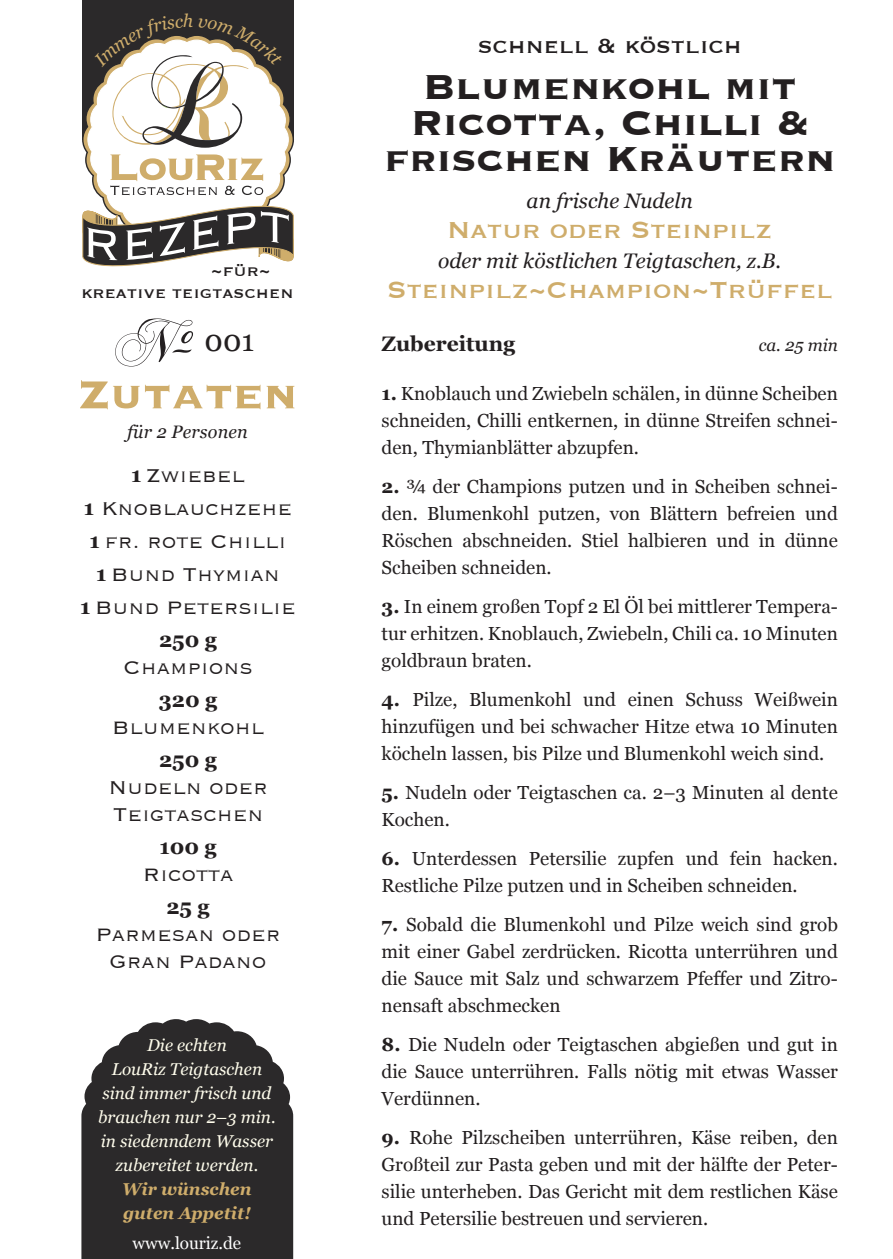
<style>
.page{position:relative;width:893px;height:1259px;background:#fff}
.page>*{position:absolute;margin:0;border:0;box-sizing:border-box;transform-origin:0 0}
.t1{font:700 51px "Copperplate";letter-spacing:-.005em;color:#cfad6b}
.t2{font:700 45px/36px "Copperplate";color:#231f20;text-align:center}
.t3{font:30px "Copperplate";color:#cfad6b}
.t4{font:30px "Georgia";color:#231f20}
.t5{font:27px "Copperplate";color:#231f20}
.t6{font:300 24px/33px "Copperplate";color:#231f20;text-align:center}
.t7{font:italic 21px "Georgia";color:#231f20}
.t8{font:700 21px "Georgia";color:#231f20}
.t9{font:19.8px/21.3px "Copperplate";letter-spacing:.01em;color:#231f20}
.t10{font:18.9px/27px "Georgia";color:#231f20;text-align:justify}
.t11{font:italic 18px "Georgia";letter-spacing:.01em;color:#231f20}
.t12{font:italic 17.1px/24px "Georgia";color:#fffdec;text-align:center}
.t13{font:italic 700 17.1px/24px "Georgia";color:#cfad6b}
.t14{font:17.1px "Georgia";color:#fff}
.t15{font:italic 17.1px "Georgia";color:#231f20}
.s1{font-family:"Chopin Script";font-size:57px}
.s2{font-family:"Chopin Script";font-size:51px}
.s3{font-family:"Georgia";font-weight:700;font-size:21px}
.s4{font-weight:700}
</style>
<div class="page">
<div style="left:82px;top:0;width:212px;height:140px;background:#2b292a"></div>
<svg style="left:81px;top:1019px;width:212px;height:240px;background:#3e3d3d"></svg>
<svg style="left:82px;top:36px;width:212px;height:231px"></svg>
<p class="t9" style="left:81px;top:259px;width:214px;text-indent:129px">~für~ kreative teigtaschen</p>
<h3 class="t4" style="left:115px;top:319px;width:141px"><span class="s1">N</span><span class="s2">~°</span>001</h3>
<h1 class="t1" style="left:79px;top:361px;width:220px">Zutaten</h1>
<p class="t11" style="left:127px;top:419px;width:122px">für 2 Personen</p>
<p class="t6" style="left:80px;top:458px;width:217px"><span class="s3">1</span> Zwiebel<br><span class="s3">1</span> Knoblauchzehe<br><span class="s3">1</span> fr. rote Chilli<br><span class="s3">1</span> Bund Thymian<br><span class="s3">1</span> Bund Petersilie</p>
<p class="t8" style="left:159px;top:624px;width:59px">250 g</p>
<p class="t6" style="left:123px;top:650px;width:131px">Champions</p>
<p class="t8" style="left:159px;top:684px;width:60px">320 g</p>
<p class="t6" style="left:112px;top:710px;width:154px">Blumenkohl</p>
<p class="t8" style="left:159px;top:744px;width:59px">250 g</p>
<p class="t6" style="left:108px;top:773px;width:161px;line-height:27px;text-align:left">Nudeln oder<br>Teigtaschen</p>
<p class="t8" style="left:159px;top:831px;width:59px">100 g</p>
<p class="t6" style="left:143px;top:857px;width:92px">Ricotta</p>
<p class="t8" style="left:166px;top:891px;width:45px">25 g</p>
<p class="t6" style="left:96px;top:920px;width:186px;line-height:27px">Parmesan oder<br>Gran Padano</p>
<p class="t12" style="left:98px;top:1032px;width:179px">Die echten<br>LouRiz Teigtaschen sind immer frisch und brauchen nur 2–3 min. in siedenndem Wasser zubereitet werden.</p>
<p class="t13" style="left:122px;top:1176px;width:131px">Wir wünschen guten Appetit!</p>
<p class="t14" style="left:133px;top:1231px;width:110px">www.louriz.de</p>
<h3 class="t5" style="left:478px;top:29px;width:266px">schnell &amp; köstlich</h3>
<p class="t2" style="left:423px;top:66px;width:375px">Blumenkohl mit</p>
<p class="t2" style="left:384px;top:102px;width:453px">Ricotta, Chilli &amp; frischen Kräutern</p>
<p class="t7" style="left:527px;top:185px;width:168px">an frische Nudeln</p>
<p class="t3" style="left:447px;top:210px;width:327px">Natur oder Steinpilz</p>
<p class="t7" style="left:438px;top:245px;width:345px">oder mit köstlichen Teigtaschen, z.B.</p>
<p class="t3" style="left:387px;top:270px;width:448px">Steinpilz~Champion~Trüffel</p>
<p class="t8" style="left:382px;top:328px;width:135px">Zubereitung</p>
<p class="t15" style="left:759px;top:333px;width:81px">ca. 25 min</p>
<p class="t10" style="left:382px;top:379px;width:458px"><span class="s4">1.</span> Knoblauch und Zwiebeln schälen, in dünne Scheiben schneiden, Chilli entkernen, in dünne Streifen schnei&shy;den, Thymianblätter abzupfen.</p>
<p class="t10" style="left:382px;top:472px;width:458px"><span class="s4">2.</span> ¾ der Champions putzen und in Scheiben schnei&shy;den. Blumenkohl putzen, von Blättern befreien und Röschen abschneiden. Stiel halbieren und in dünne Scheiben schneiden.</p>
<p class="t10" style="left:382px;top:592px;width:458px"><span class="s4">3.</span> In einem großen Topf 2 El Öl bei mittlerer Tempera&shy;tur erhitzen. Knoblauch, Zwiebeln, Chili ca. 10 Minuten goldbraun braten.</p>
<p class="t10" style="left:382px;top:685px;width:458px"><span class="s4">4.</span> Pilze, Blumenkohl und einen Schuss Weißwein hinzufügen und bei schwacher Hitze etwa 10 Minuten köcheln lassen, bis Pilze und Blumenkohl weich sind.</p>
<p class="t10" style="left:382px;top:778px;width:458px"><span class="s4">5.</span> Nudeln oder Teigtaschen ca. 2–3 Minuten al dente<br>Kochen.</p>
<p class="t10" style="left:382px;top:844px;width:458px"><span class="s4">6.</span> Unterdessen Petersilie zupfen und fein hacken.<br>Restliche Pilze putzen und in Scheiben schneiden.</p>
<p class="t10" style="left:382px;top:910px;width:458px"><span class="s4">7.</span> Sobald die Blumenkohl und Pilze weich sind grob mit einer Gabel zerdrücken. Ricotta unterrühren und die Sauce mit Salz und schwarzem Pfeffer und Zitro&shy;nensaft abschmecken</p>
<p class="t10" style="left:382px;top:1030px;width:458px"><span class="s4">8.</span> Die Nudeln oder Teigtaschen abgießen und gut in die Sauce unterrühren. Falls nötig mit etwas Wasser Verdünnen.</p>
<p class="t10" style="left:382px;top:1123px;width:458px"><span class="s4">9.</span> Rohe Pilzscheiben unterrühren, Käse reiben, den Großteil zur Pasta geben und mit der hälfte der Peter&shy;silie unterheben. Das Gericht mit dem restlichen Käse und Petersilie bestreuen und servieren.</p>
</div>
